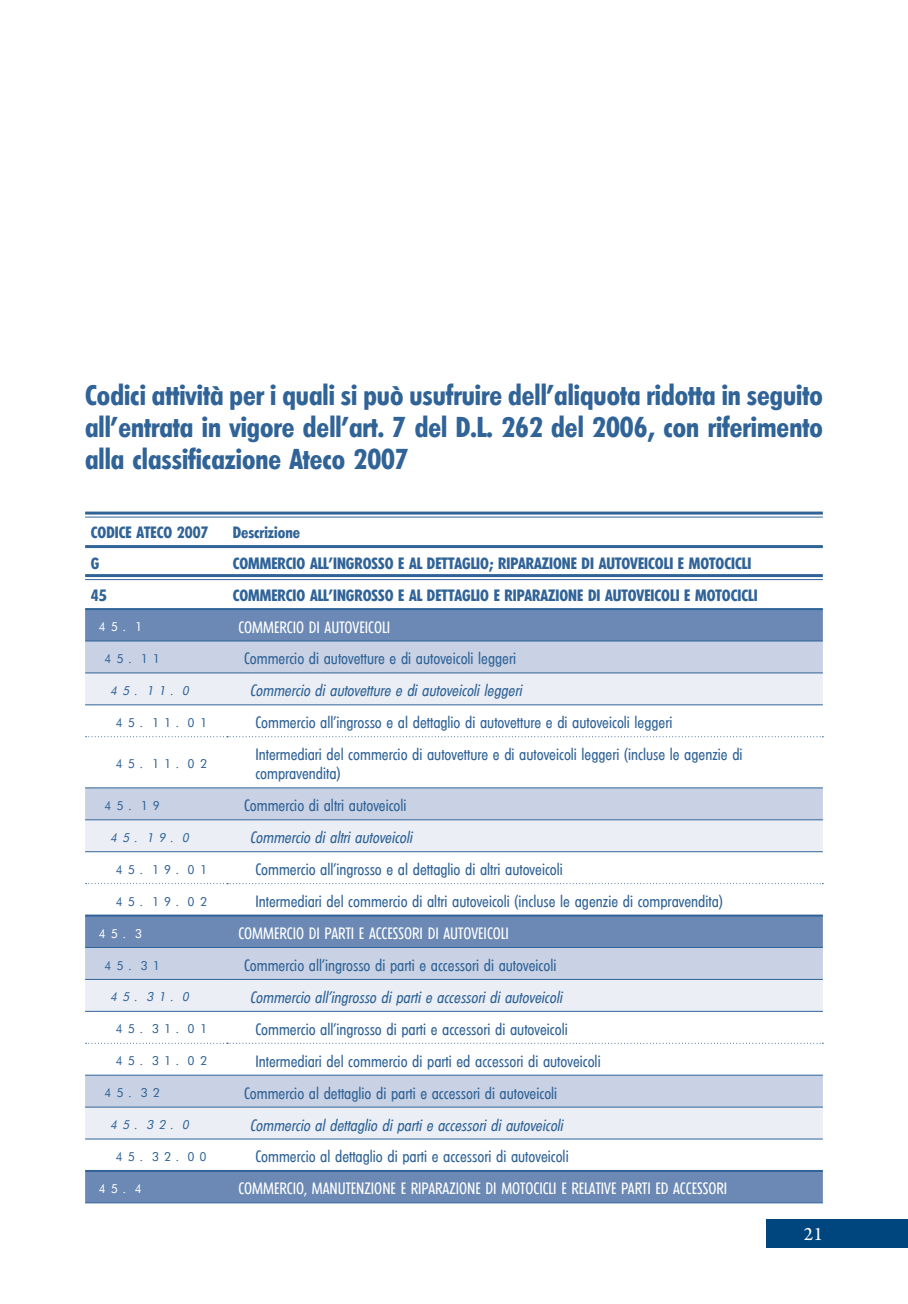
<style>
.page{position:relative;width:908px;height:1304px;background:#fff}
.page>*{position:absolute;margin:0;border:0;box-sizing:border-box;transform-origin:0 0}
.t1{font:600 condensed 28px/32px "Limerick";color:#306397;text-align:justify}
.t2{font:20px "Arno Pro";color:#fff}
.t3{font:condensed 16px/19.2px "Limerick";color:#306397}
.t4{font:italic condensed 16px "Limerick";color:#306397}
.t5{font:600 condensed 16px "Limerick";color:#306397}
.t6{font:condensed 16px "Limerick";color:#fff}
.t7{font:12px "Futurist Fixed Width";color:#306397}
.t8{font:italic 12px "Futurist Fixed Width";color:#306397}
.t9{font:12px "Futurist Fixed Width";color:#fff}
</style>
<div class="page">
<div style="left:765px;top:1219px;width:142px;height:28px;background:#00467e"></div>
<svg style="left:85px;top:610px;width:737px;height:592px;fill:#6b89b4"></svg>
<div style="left:85px;top:641px;width:737px;height:31px;background:#c9d2e4"></div>
<svg style="left:85px;top:673px;width:737px;height:466px"></svg>
<svg style="left:85px;top:516px;width:142px;height:1px"></svg>
<svg style="left:227px;top:516px;width:595px;height:1px"></svg>
<div style="left:85px;top:574px;width:142px;height:6px;background:#f6f8fa"></div>
<div style="left:227px;top:574px;width:595px;height:6px;background:#f6f8fa"></div>
<hr style="left:85px;top:512px;width:142px;height:3px;background:#306397">
<hr style="left:85px;top:517px;width:142px;height:1px;background:#306397">
<hr style="left:227px;top:512px;width:595px;height:3px;background:#306397">
<hr style="left:227px;top:517px;width:595px;height:1px;background:#306397">
<hr style="left:85px;top:545px;width:142px;height:3px;background:#306397">
<hr style="left:227px;top:545px;width:595px;height:3px;background:#306397">
<svg style="left:86px;top:736px;width:737px;height:1px"></svg>
<svg style="left:86px;top:1043px;width:737px;height:1px"></svg>
<hr style="left:85px;top:574px;width:142px;height:3px;background:#306397">
<hr style="left:85px;top:579px;width:142px;height:1px;background:#306397">
<hr style="left:227px;top:574px;width:595px;height:3px;background:#306397">
<hr style="left:227px;top:579px;width:595px;height:1px;background:#306397">
<hr style="left:85px;top:608px;width:142px;height:2px;background:#306397">
<hr style="left:227px;top:608px;width:595px;height:2px;background:#306397">
<hr style="left:85px;top:1011px;width:142px;height:1px;background:#306397">
<hr style="left:227px;top:1011px;width:595px;height:1px;background:#306397">
<hr style="left:85px;top:1139px;width:142px;height:1px;background:#306397">
<hr style="left:227px;top:1139px;width:595px;height:1px;background:#306397">
<hr style="left:85px;top:1170px;width:142px;height:2px;background:#306397">
<hr style="left:227px;top:1170px;width:595px;height:2px;background:#306397">
<svg style="left:86px;top:883px;width:737px;height:1px"></svg>
<hr style="left:85px;top:915px;width:142px;height:2px;background:#306397">
<hr style="left:227px;top:915px;width:595px;height:2px;background:#306397">
<hr style="left:85px;top:947px;width:142px;height:1px;background:#306397">
<hr style="left:227px;top:947px;width:595px;height:1px;background:#306397">
<hr style="left:85px;top:979px;width:142px;height:1px;background:#306397">
<hr style="left:227px;top:979px;width:595px;height:1px;background:#306397">
<hr style="left:85px;top:1075px;width:142px;height:1px;background:#306397">
<hr style="left:227px;top:1075px;width:595px;height:1px;background:#306397">
<hr style="left:85px;top:1107px;width:142px;height:1px;background:#306397">
<hr style="left:227px;top:1107px;width:595px;height:1px;background:#306397">
<hr style="left:85px;top:1202px;width:142px;height:1px;background:#306397">
<hr style="left:227px;top:1202px;width:595px;height:1px;background:#306397">
<hr style="left:85px;top:704px;width:142px;height:1px;background:#306397">
<hr style="left:227px;top:704px;width:595px;height:1px;background:#306397">
<hr style="left:85px;top:851px;width:142px;height:1px;background:#306397">
<hr style="left:227px;top:851px;width:595px;height:1px;background:#306397">
<hr style="left:85px;top:640px;width:142px;height:1px;background:#306397">
<hr style="left:227px;top:640px;width:595px;height:1px;background:#306397">
<hr style="left:85px;top:672px;width:142px;height:1px;background:#306397">
<hr style="left:227px;top:672px;width:595px;height:1px;background:#306397">
<hr style="left:85px;top:787px;width:142px;height:1px;background:#306397">
<hr style="left:227px;top:787px;width:595px;height:1px;background:#306397">
<hr style="left:85px;top:819px;width:142px;height:1px;background:#306397">
<hr style="left:227px;top:819px;width:595px;height:1px;background:#306397">
<h1 class="t1" style="left:85px;top:380px;width:738px">Codici attività per i quali si può usufruire dell’aliquota ridotta in seguito all’entrata in vigore dell’art. 7 del D.L. 262 del 2006, con riferimento alla classificazione Ateco 2007</h1>
<p class="t5" style="left:91px;top:523px;width:54px">CODICE ATECO</p>
<p class="t5" style="left:177px;top:523px;width:33px">2007</p>
<p class="t5" style="left:232px;top:523px;width:69px">Descrizione</p>
<p class="t5" style="left:91px;top:554px;width:9px">G</p>
<p class="t5" style="left:232px;top:554px;width:10px">COMMERC</p>
<p class="t5" style="left:292px;top:554px;width:63px">IO ALL’INGROSSO</p>
<p class="t5" style="left:398px;top:554px;width:46px">E AL DETTAG</p>
<p class="t5" style="left:470px;top:554px;width:49px">LIO; RIPARA</p>
<p class="t5" style="left:541px;top:554px;width:66px">ZIONE DI AUTOVE</p>
<p class="t5" style="left:644px;top:554px;width:54px">ICOLI E MOTOC</p>
<p class="t5" style="left:730px;top:554px;width:22px">ICLI</p>
<p class="t5" style="left:91px;top:586px;width:17px">45</p>
<p class="t5" style="left:232px;top:586px;width:10px">COMMERC</p>
<p class="t5" style="left:292px;top:586px;width:63px">IO ALL’INGROSSO</p>
<p class="t5" style="left:398px;top:586px;width:46px">E AL DETTAG</p>
<p class="t5" style="left:470px;top:586px;width:55px">LIO E RIPARA</p>
<p class="t5" style="left:548px;top:586px;width:66px">ZIONE DI AUTOVE</p>
<p class="t5" style="left:650px;top:586px;width:54px">ICOLI E MOTOC</p>
<p class="t5" style="left:737px;top:586px;width:22px">ICLI</p>
<p class="t9" style="left:96px;top:619px;width:49px">45.1</p>
<p class="t6" style="left:238px;top:618px;width:153px">COMMERCIO DI AUTOVEICOLI</p>
<p class="t7" style="left:102px;top:651px;width:62px">45.11</p>
<p class="t3" style="left:244px;top:650px;width:273px">Commercio di autovetture e di autoveicoli leggeri</p>
<p class="t8" style="left:108px;top:683px;width:88px">45.11.0</p>
<p class="t4" style="left:249px;top:681px;width:277px">Commercio di autovetture e di autoveicoli leggeri</p>
<p class="t7" style="left:113px;top:715px;width:97px">45.11.01</p>
<p class="t3" style="left:255px;top:713px;width:418px">Commercio all’ingrosso e al dettaglio di autovetture e di autoveicoli leggeri</p>
<p class="t7" style="left:113px;top:756px;width:97px">45.11.02</p>
<p class="t3" style="left:255px;top:745px;width:488px">Intermediari del commercio di autovetture e di autoveicoli leggeri (incluse le agenzie di compravendita)</p>
<p class="t7" style="left:102px;top:798px;width:62px">45.19</p>
<p class="t3" style="left:244px;top:797px;width:164px">Commercio di altri autoveicoli</p>
<p class="t8" style="left:108px;top:830px;width:88px">45.19.0</p>
<p class="t4" style="left:249px;top:828px;width:167px">Commercio di altri autoveicoli</p>
<p class="t7" style="left:113px;top:862px;width:97px">45.19.01</p>
<p class="t3" style="left:255px;top:860px;width:309px">Commercio all’ingrosso e al dettaglio di altri autoveicoli</p>
<p class="t7" style="left:113px;top:894px;width:97px">45.19.02</p>
<p class="t3" style="left:255px;top:892px;width:469px">Intermediari del commercio di altri autoveicoli (incluse le agenzie di compravendita)</p>
<p class="t9" style="left:96px;top:925px;width:49px">45.3</p>
<p class="t6" style="left:238px;top:924px;width:272px">COMMERCIO DI PARTI E ACCESSORI DI AUTOVEICOLI</p>
<p class="t7" style="left:102px;top:957px;width:62px">45.31</p>
<p class="t3" style="left:244px;top:956px;width:314px">Commercio all’ingrosso di parti e accessori di autoveicoli</p>
<p class="t8" style="left:108px;top:989px;width:88px">45.31.0</p>
<p class="t4" style="left:249px;top:988px;width:317px">Commercio all’ingrosso di parti e accessori di autoveicoli</p>
<p class="t7" style="left:113px;top:1021px;width:97px">45.31.01</p>
<p class="t3" style="left:255px;top:1020px;width:314px">Commercio all’ingrosso di parti e accessori di autoveicoli</p>
<p class="t7" style="left:113px;top:1053px;width:97px">45.31.02</p>
<p class="t3" style="left:255px;top:1052px;width:346px">Intermediari del commercio di parti ed accessori di autoveicoli</p>
<p class="t7" style="left:102px;top:1085px;width:62px">45.32</p>
<p class="t3" style="left:244px;top:1084px;width:314px">Commercio al dettaglio di parti e accessori di autoveicoli</p>
<p class="t8" style="left:108px;top:1117px;width:88px">45.32.0</p>
<p class="t4" style="left:249px;top:1116px;width:318px">Commercio al dettaglio di parti e accessori di autoveicoli</p>
<p class="t7" style="left:113px;top:1149px;width:97px">45.32.00</p>
<p class="t3" style="left:255px;top:1148px;width:314px">Commercio al dettaglio di parti e accessori di autoveicoli</p>
<p class="t9" style="left:96px;top:1181px;width:49px">45.4</p>
<p class="t6" style="left:238px;top:1179px;width:490px">COMMERCIO, MANUTENZIONE E RIPARAZIONE DI MOTOCICLI E RELATIVE PARTI ED ACCESSORI</p>
<p class="t2" style="left:803px;top:1222px;width:21px">21</p>
</div>
